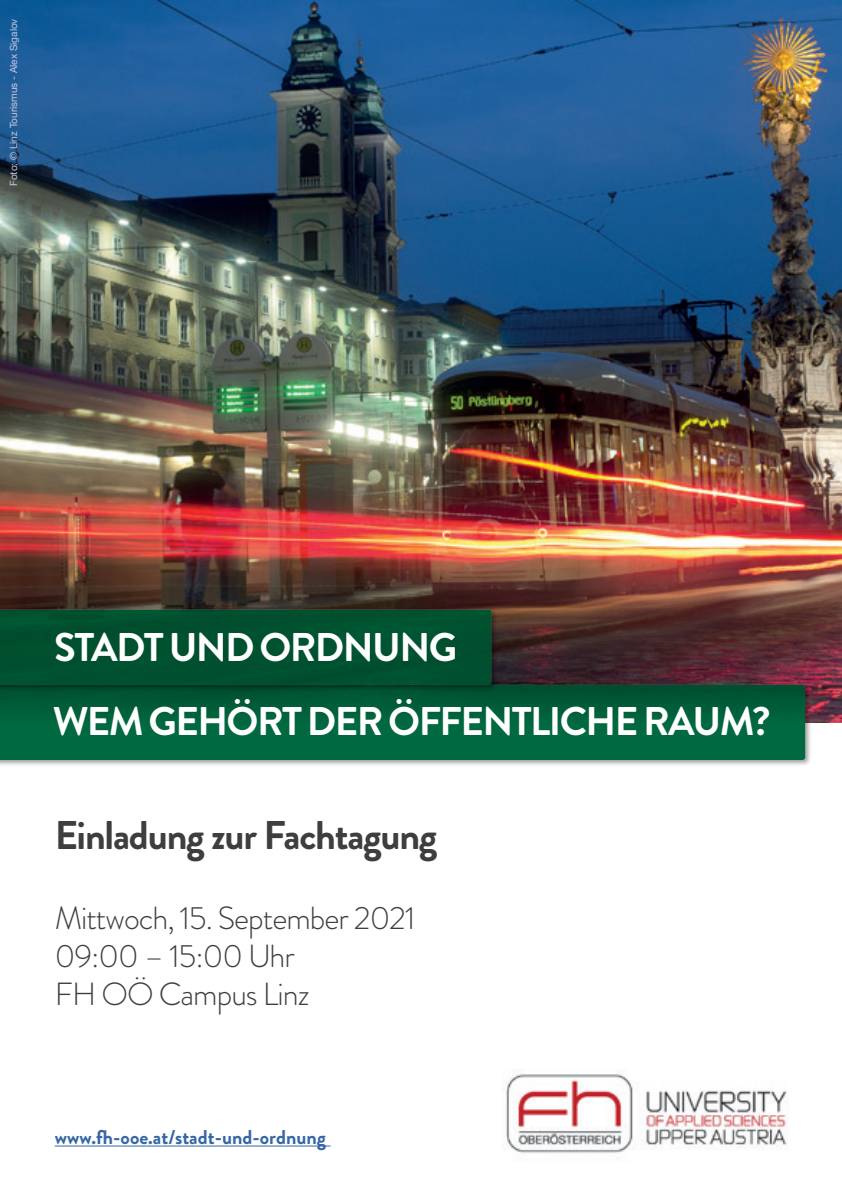
<style>
.page{position:relative;width:842px;height:1191px;background:#fff}
.page>*{position:absolute;margin:0;border:0;box-sizing:border-box;transform-origin:0 0}
.t1{font:700 40px "Brandon Grotesque";letter-spacing:-.04em;color:#fff}
.t2{font:700 40px "Brandon Grotesque";letter-spacing:-.03em;color:#3e3e3f}
.t3{font:300 32px/38.4px "Brandon Grotesque";letter-spacing:-.03em;color:#3e3e3f}
.t4{font:700 20px "Brandon Grotesque";color:#3667a4}
.t5{font:10px "Helvetica Neue LT Std";color:#c7c7e0}
</style>
<div class="page">
<img style="left:0;top:0;width:842px;height:722px">
<div style="left:0;top:682px;width:812px;height:84px;background:#231f20;opacity:.45"></div>
<svg style="left:0;top:685px;width:805px;height:75px;background:#00623b"></svg>
<img style="left:504px;top:1073px;width:283px;height:81px">
<hr style="left:55px;top:1145px;width:275px;height:1px;background:#3667a4">
<div style="left:0;top:607px;width:498px;height:84px;background:#231f20;opacity:.45"></div>
<div style="left:0;top:609px;width:491px;height:76px;background:#005130"></div>
<p class="t5" style="left:7px;top:186px;width:169px;rotate:-90deg">Foto: © Linz Tourismus - Alex Sigalov</p>
<p class="t1" style="left:54px;top:619px;width:404px">STADT UND ORDNUNG</p>
<p class="t1" style="left:53px;top:693px;width:719px">WEM GEHÖRT DER ÖFFENTLICHE RAUM?</p>
<p class="t2" style="left:55px;top:807px;width:384px">Einladung zur Fachtagung</p>
<p class="t3" style="left:55px;top:898px;width:362px">Mittwoch, 15. September 2021<br>09:00 – 15:00 Uhr<br>FH OÖ Campus Linz</p>
<p class="t4" style="left:55px;top:1123px;width:273px">www.fh-ooe.at/stadt-und-ordnung</p>
</div>
